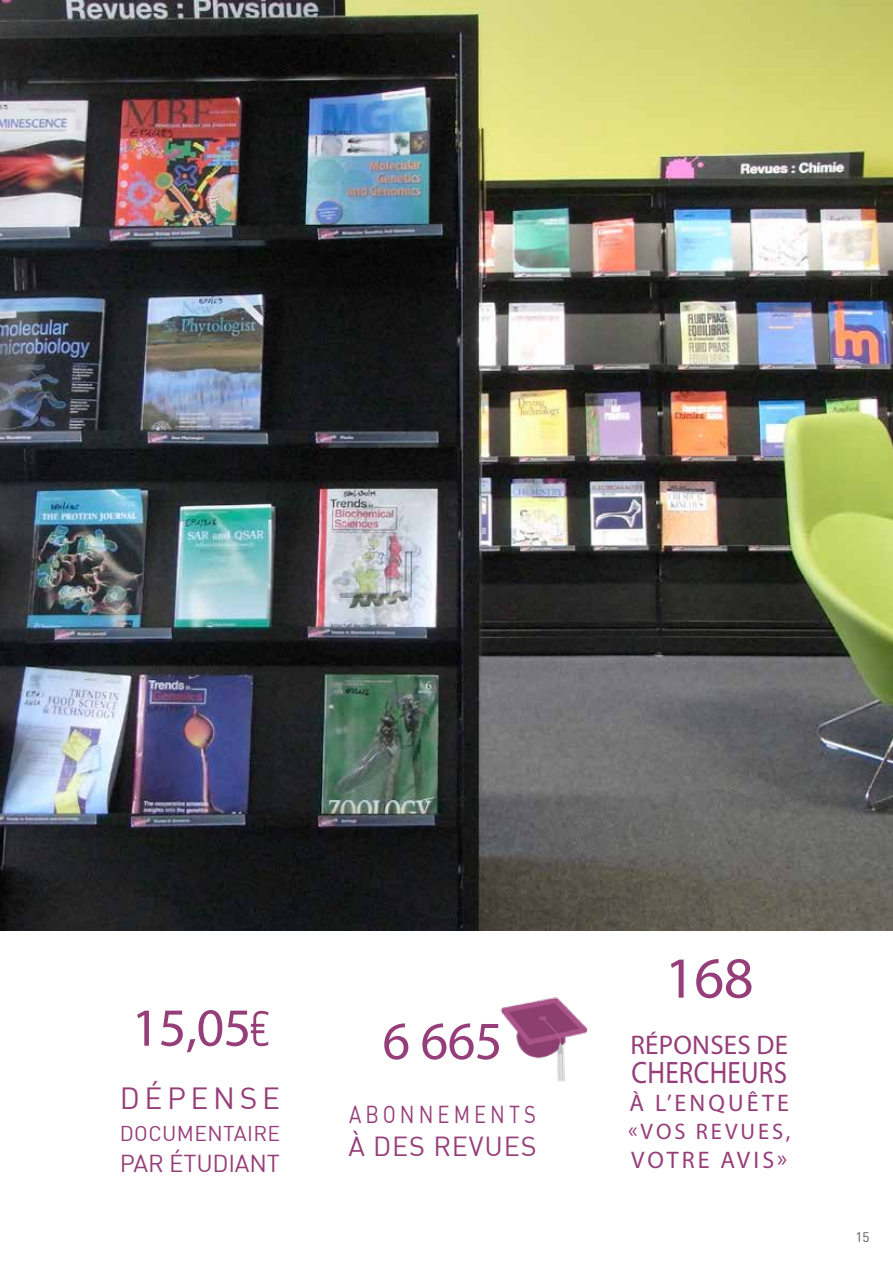
<style>
.page{position:relative;width:893px;height:1263px;background:#fff}
.page>*{position:absolute;margin:0;border:0;box-sizing:border-box;transform-origin:0 0}
.t1{font:58.5px "Myriad Pro";color:#963e79}
.t2{font:54px "Myriad Pro";letter-spacing:-.01em;color:#963e79}
.t3{font:31.05px "Myriad Pro";letter-spacing:.01em;color:#963e79;scale:.87 1}
.t4{font:30px "DIN";letter-spacing:.155em;color:#963e79}
.t5{font:27px "Myriad Pro";letter-spacing:.01em;color:#963e79}
.t6{font:27px "DIN";letter-spacing:.03em;color:#963e79}
.t7{font:24px "Myriad Pro";letter-spacing:.13em;color:#963e79}
.t8{font:24px "DIN";letter-spacing:-.01em;color:#963e79}
.t9{font:24px "DIN";letter-spacing:.2em;color:#963e79;scale:.84 1}
.t10{font:22.5px "Myriad Pro";letter-spacing:.13em;color:#963e79}
.t11{font:21px "DIN";letter-spacing:.02em;color:#963e79}
.t12{font:13.5px "DIN";color:#56585b}
</style>
<div class="page">
<img style="left:0;top:0;width:893px;height:931px">
<svg style="left:250px;top:1010px;width:19px;height:37px"></svg>
<img style="left:500px;top:997px;width:88px;height:85px">
<h2 class="t2" style="left:132px;top:994px;width:121px">15,05</h2>
<p class="t4" style="left:120px;top:1079px;width:140px">DÉPENSE</p>
<p class="t11" style="left:120px;top:1120px;width:162px">DOCUMENTAI RE</p>
<p class="t8" style="left:120px;top:1149px;width:161px">PAR ÉTUDIANT</p>
<h2 class="t2" style="left:382px;top:1008px;width:122px">6 665</h2>
<p class="t9" style="left:349px;top:1099px;width:222px">AB ONNEMENTS</p>
<p class="t6" style="left:348px;top:1129px;width:187px">À D ES REVUES</p>
<h1 class="t1" style="left:665px;top:942px;width:90px">168</h1>
<p class="t5" style="left:630px;top:1028px;width:159px">RÉPONSES DE</p>
<p class="t3" style="left:631px;top:1053px;width:180px">CHERCHEURS</p>
<p class="t7" style="left:629px;top:1088px;width:161px">À L’ENQUÊTE</p>
<p class="t10" style="left:628px;top:1118px;width:164px">«VOS REVUES,</p>
<p class="t7" style="left:631px;top:1145px;width:158px">VOTRE AVIS»</p>
<p class="t12" style="left:855px;top:1228px;width:16px">15</p>
</div>
